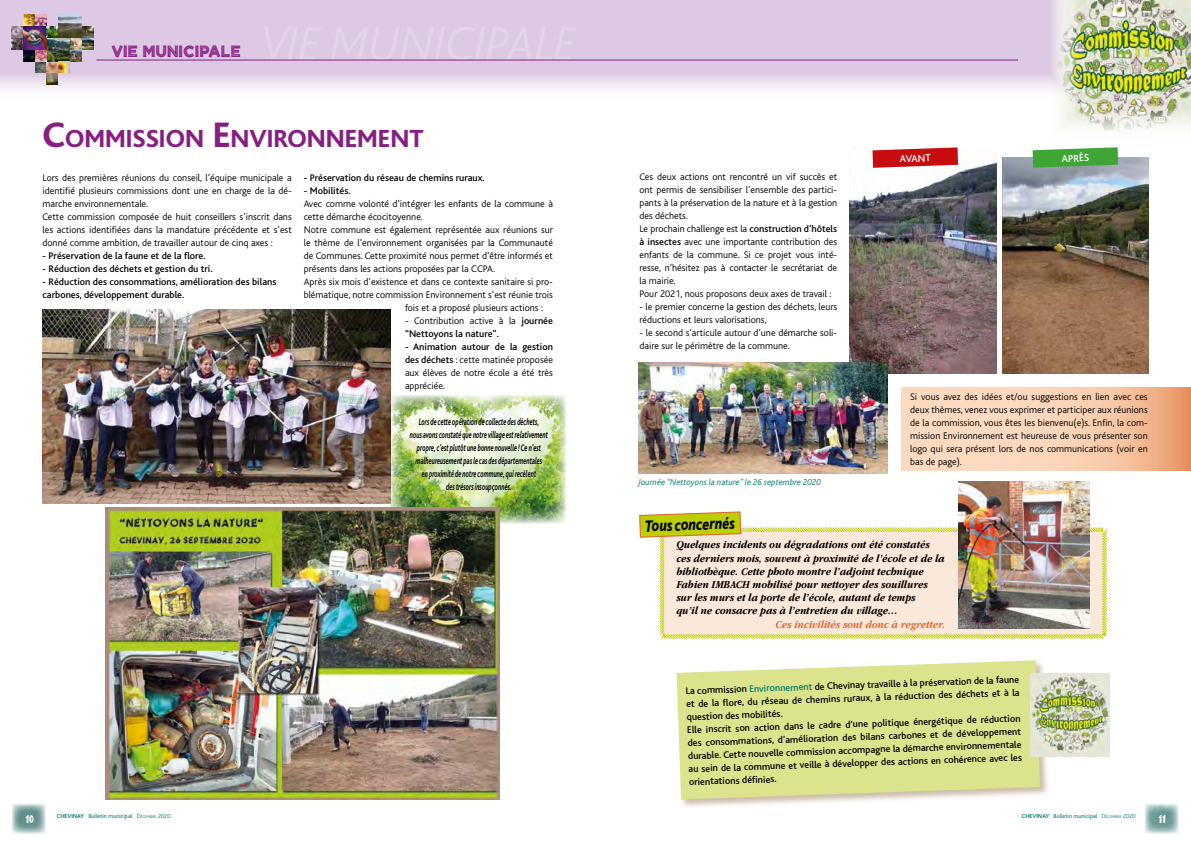
<style>
.page{position:relative;width:1191px;height:842px;background:#fff}
.page>*{position:absolute;margin:0;border:0;box-sizing:border-box;transform-origin:0 0}
.t1{font:800 25.9px "Bliss";color:#871f82}
.t2{font:italic 800 17.3px "Bliss";color:#000;scale:.8 1}
.t3{font:15px "anana";color:#fff}
.t4{font:13px "CF Tangerine Grunge";color:#871f82}
.t5{font:italic 700 11px/13.2px "Garamond IT Cby BT";color:#000;scale:.88 1}
.t6{font:italic 700 11px "Garamond IT Cby BT";color:#dd6a33;scale:.88 1}
.t7{font:500 10.5px "Bliss";color:#fff}
.t8{font:300 10px/13px "Bliss";color:#000}
.t9{font:500 10px/13px "Bliss";color:#000}
.t10{font:italic 700 10px/13px "Bliss";color:#000;text-align:center;scale:.62 1}
.t11{font:italic 300 9px "Bliss";color:#007e6f}
.t12{font:6px "Bliss";color:#007e6f}
.s1{font-size:37px}
.s2{font-weight:300}
.s3{font-size:10.5px}
.s4{font-weight:500}
.s5{color:#007e6f}
.s6{font-weight:700}
.s7{font-weight:300;font-size:4.2px}
</style>
<div class="page">
<svg style="left:901px;top:388px;width:290px;height:83px;background:#f8ccad"></svg>
<img style="left:389px;top:395px;width:177px;height:129px">
<svg style="left:0;top:0;width:1045px;height:90px;background:#dfcce4"></svg>
<img style="left:1045px;top:0;width:146px;height:131px">
<hr style="left:96px;top:60px;width:922px;height:1px;background:#871f82">
<img style="left:43px;top:310px;width:348px;height:194px">
<img style="left:59px;top:14px;width:23px;height:1px">
<img style="left:12px;top:15px;width:81px;height:69px">
<img style="left:105px;top:507px;width:395px;height:292px">
<img style="left:850px;top:162px;width:146px;height:212px">
<img style="left:1002px;top:157px;width:146px;height:217px">
<div style="left:675px;top:659px;width:374px;height:150px;background:#bca78e;opacity:.75"></div>
<svg style="left:676px;top:660px;width:364px;height:139px;background:#dee396"></svg>
<img style="left:1031px;top:674px;width:78px;height:83px">
<svg style="left:872px;top:147px;width:86px;height:21px;background:#d03739"></svg>
<svg style="left:1032px;top:147px;width:86px;height:21px;background:#58ac51"></svg>
<img style="left:638px;top:362px;width:249px;height:111px">
<svg style="left:659px;top:526px;width:448px;height:113px;background:#f6e6cf"></svg>
<img style="left:958px;top:482px;width:131px;height:147px">
<img style="left:12px;top:804px;width:34px;height:30px">
<img style="left:1145px;top:804px;width:34px;height:30px">
<svg style="left:639px;top:511px;width:103px;height:27px;background:#c9cb2c"></svg>
<h3 class="t4" style="left:111px;top:44px;width:131px">VIE MUNICIPALE</h3>
<h1 class="t1" style="left:42px;top:125px;width:382px"><span class="s1">C</span>OMMISSION <span class="s1">E</span>NVIRONNEMENT</h1>
<p class="t8" style="left:43px;top:171px;width:251px">Lors des premières réunions du conseil, l’équipe municipale a identifié plusieurs commissions dont une en charge de la dé&shy;marche environnementale.<br>Cette commission composée de huit conseillers s’inscrit dans les actions identifiées dans la mandature précédente et s’est donné comme ambition, de travailler autour de cinq axes :</p>
<p class="t9" style="left:43px;top:249px;width:164px">- Préservation de la faune et de la flore.</p>
<p class="t9" style="left:43px;top:262px;width:172px">- Réduction des déchets et gestion du tri.</p>
<p class="t9" style="left:43px;top:275px;width:235px">- Réduction des consommations, amélioration des bilans carbones, développement durable.</p>
<p class="t9" style="left:304px;top:171px;width:182px">- Préservation du réseau de chemins ruraux.</p>
<p class="t9" style="left:304px;top:184px;width:48px">- Mobilités.</p>
<p class="t8" style="left:304px;top:197px;width:251px">Avec comme volonté d’intégrer les enfants de la commune à</p>
<p class="t8" style="left:304px;top:210px;width:121px">cette démarche écocitoyenne.</p>
<p class="t8" style="left:304px;top:223px;width:251px">Notre commune est également représentée aux réunions sur</p>
<p class="t8" style="left:304px;top:236px;width:251px">le thème de l’environnement organisées par la Communauté</p>
<p class="t8" style="left:304px;top:249px;width:251px">de Communes. Cette proximité nous permet d’être informés et</p>
<p class="t8" style="left:304px;top:262px;width:193px">présents dans les actions proposées par la CCPA.</p>
<p class="t8" style="left:304px;top:275px;width:251px">Après six mois d’existence et dans ce contexte sanitaire si pro-</p>
<p class="t8" style="left:304px;top:288px;width:251px">blématique, notre commission Environnement s’est réunie trois</p>
<p class="t8" style="left:405px;top:301px;width:140px">fois et a proposé plusieurs actions :</p>
<p class="t9" style="left:405px;top:314px;width:149px"><span class="s2">- Contribution active à la</span> journée “Nettoyons la nature”<span class="s3">.</span></p>
<p class="t8" style="left:405px;top:340px;width:149px;text-align:justify"><span class="s4">- Animation autour de la gestion des déchets</span> : cette matinée proposée aux élèves de notre école a été très appréciée.</p>
<p class="t10" style="left:410px;top:415px;width:224px">Lors de cette opération de collecte des déchets,<br>nous avons constaté que notre village est relativement propre, c’est plutôt une bonne nouvelle ! Ce n’est malheureusement pas le cas des départementales<br>en proximité de notre commune, qui recèlent<br>des trésors insoupçonnés.</p>
<p class="t8" style="left:639px;top:170px;width:199px">Ces deux actions ont rencontré un vif succès et ont permis de sensibiliser l’ensemble des partici&shy;pants à la préservation de la nature et à la gestion des déchets.<br>Le prochain challenge est la <span class="s4">construction d’hôtels à insectes</span> avec une importante contribution des enfants de la commune. Si ce projet vous inté&shy;resse, n’hésitez pas à contacter le secrétariat de la mairie.<br>Pour 2021, nous proposons deux axes de travail :</p>
<p class="t8" style="left:639px;top:300px;width:199px">- le premier concerne la gestion des déchets, leurs réductions et leurs valorisations,</p>
<p class="t8" style="left:639px;top:326px;width:199px">- le second s’articule autour d’une démarche soli&shy;daire sur le périmètre de la commune.</p>
<p class="t11" style="left:638px;top:477px;width:184px">Journée “Nettoyons la nature” le 26 septembre 2020</p>
<h2 class="t2" style="left:645px;top:517px;width:114px;rotate:-2deg">Tous concernés</h2>
<p class="t7" style="left:899px;top:153px;width:32px;rotate:-2deg">AVANT</p>
<p class="t7" style="left:1061px;top:153px;width:29px;rotate:-2deg">APRÈS</p>
<p class="t8" style="left:910px;top:390px;width:239px;text-align:justify">Si vous avez des idées et/ou suggestions en lien avec ces deux thèmes, venez vous exprimer et participer aux réunions de la commission, vous êtes les bienvenu(e)s. Enfin, la com&shy;mission Environnement est heureuse de vous présenter son logo qui sera présent lors de nos communications (voir en bas de page).</p>
<p class="t5" style="left:676px;top:538px;width:306px">Quelques incidents ou dégradations ont été constatés ces derniers mois, souvent à proximité de l’école et de la bibliothèque. Cette photo montre l’adjoint technique Fabien IMBACH mobilisé pour nettoyer des souillures sur les murs et la porte de l’école, autant de temps<br>qu’il ne consacre pas à l’entretien du village…</p>
<p class="t6" style="left:775px;top:617px;width:195px">Ces incivilités sont donc à regretter.</p>
<p class="t9" style="left:685px;top:685px;width:335px;rotate:-2deg">La commission <span class="s5">Environnement</span> de Chevinay travaille à la préservation de la faune et de la fl ore, du réseau de chemins ruraux, à la réduction des déchets et à la question des mobilités.<br>Elle inscrit son action dans le cadre d’une politique énergétique de réduction des consommations, d’amélioration des bilans carbones et de développement durable. Cette nouvelle commission accompagne la démarche environnementale au sein de la commune et veille à développer des actions en cohérence avec les orientations défi nies.</p>
<p class="t12" style="left:57px;top:813px;width:115px"><span class="s6">CHEVINAY</span> Bulletin municipal <span class="s2">D</span><span class="s7">ÉCEMBRE</span> <span class="s2">2020</span></p>
<p class="t12" style="left:1021px;top:813px;width:115px"><span class="s6">CHEVINAY</span> Bulletin municipal <span class="s2">D</span><span class="s7">ÉCEMBRE</span> <span class="s2">2020</span></p>
<h3 class="t3" style="left:26px;top:811px;width:9px">10</h3>
<h3 class="t3" style="left:1159px;top:811px;width:9px">11</h3>
</div>
